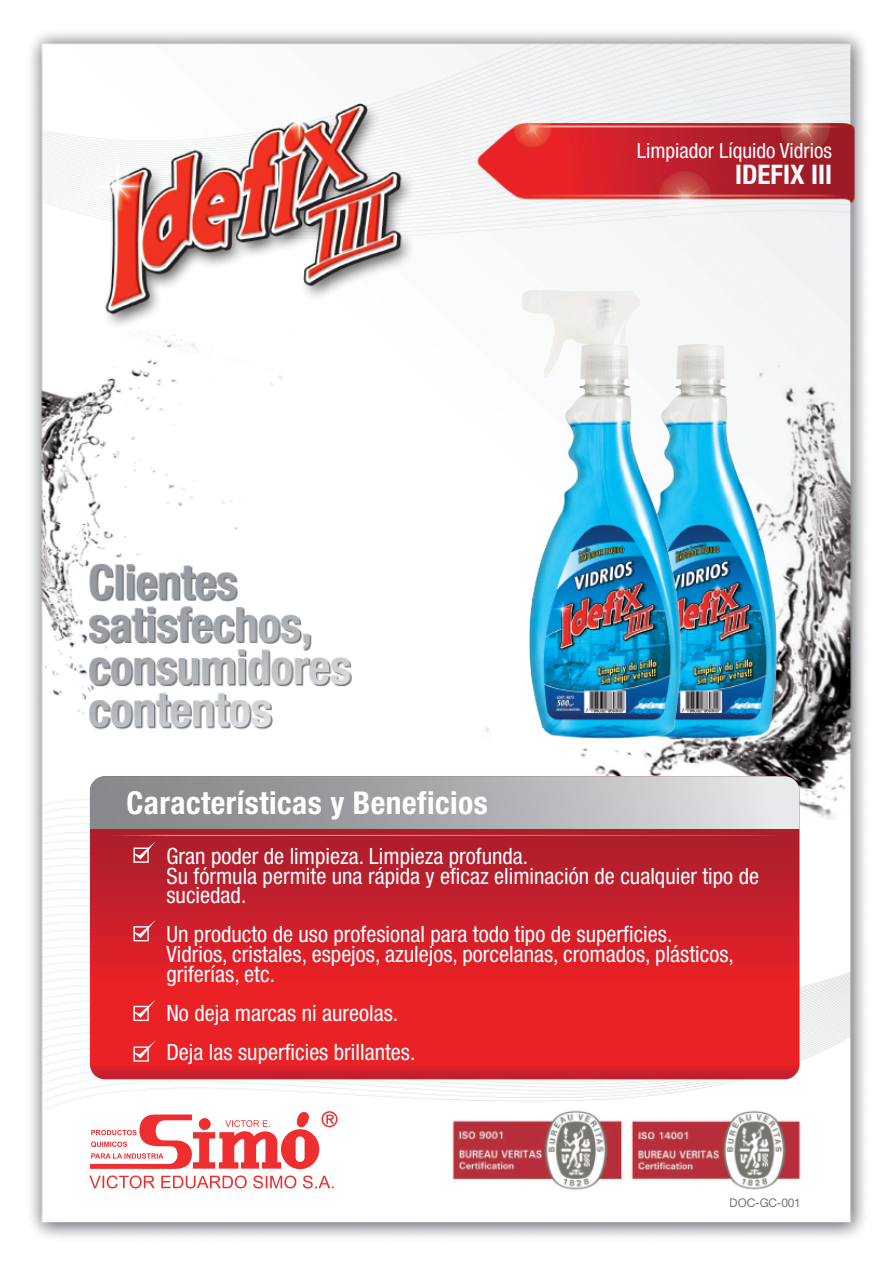
<style>
.page{position:relative;width:893px;height:1263px;background:#fff}
.page>*{position:absolute;margin:0;border:0;box-sizing:border-box;transform-origin:0 0}
.t1{font:700 condensed 31.5px "Helvetica Neue";letter-spacing:.015em;color:#fff}
.t2{font:700 condensed 27px "Helvetica Neue";color:#fff}
.t3{font:condensed 22.5px/19.5px "Helvetica Neue";color:#fff}
.t4{font:condensed 21px "Helvetica Neue";color:#fff}
.t5{font:12px "Helvetica Neue";letter-spacing:-.02em;color:#787570}
</style>
<div class="page">
<img style="left:30px;top:32px;width:835px;height:1205px">
<svg style="left:90px;top:829px;width:709px;height:250px;background:#d62028"></svg>
<svg style="left:90px;top:776px;width:709px;height:53px;background:#adaeb1"></svg>
<img style="left:746px;top:251px;width:96px;height:529px">
<img style="left:466px;top:251px;width:280px;height:529px">
<svg style="left:89px;top:1110px;width:249px;height:78px"></svg>
<div style="left:134px;top:847px;width:15px;height:16px;border:1px solid #fff"></div>
<div style="left:103px;top:835px;width:682px;height:24px;background:#b11e2b"></div>
<div style="left:134px;top:926px;width:15px;height:15px;border:1px solid #fff"></div>
<svg style="left:133px;top:920px;width:23px;height:18px"></svg>
<div style="left:134px;top:1006px;width:15px;height:15px;border:1px solid #fff"></div>
<svg style="left:133px;top:999px;width:23px;height:19px"></svg>
<div style="left:134px;top:1046px;width:15px;height:16px;border:1px solid #fff"></div>
<svg style="left:133px;top:1040px;width:23px;height:18px"></svg>
<img style="left:85px;top:78px;width:338px;height:269px">
<p class="t4" style="left:637px;top:139px;width:197px">Limpiador Líquido Vidrios</p>
<p class="t2" style="left:735px;top:158px;width:98px">IDEFIX III</p>
<h1 class="t1" style="left:126px;top:783px;width:363px">Características y Beneficios</h1>
<p class="t3" style="left:166px;top:847px;width:594px">Gran poder de limpieza. Limpieza profunda.<br>Su fórmula permite una rápida y eficaz eliminación de cualquier tipo de suciedad.</p>
<p class="t3" style="left:166px;top:925px;width:569px">Un producto de uso profesional para todo tipo de superficies.<br>Vidrios, cristales, espejos, azulejos, porcelanas, cromados, plásticos, griferías, etc.</p>
<p class="t3" style="left:166px;top:993px;width:251px;line-height:39px">No deja marcas ni aureolas.<br>Deja las superficies brillantes.</p>
<p class="t5" style="left:730px;top:1195px;width:73px">DOC-GC-001</p>
</div>
